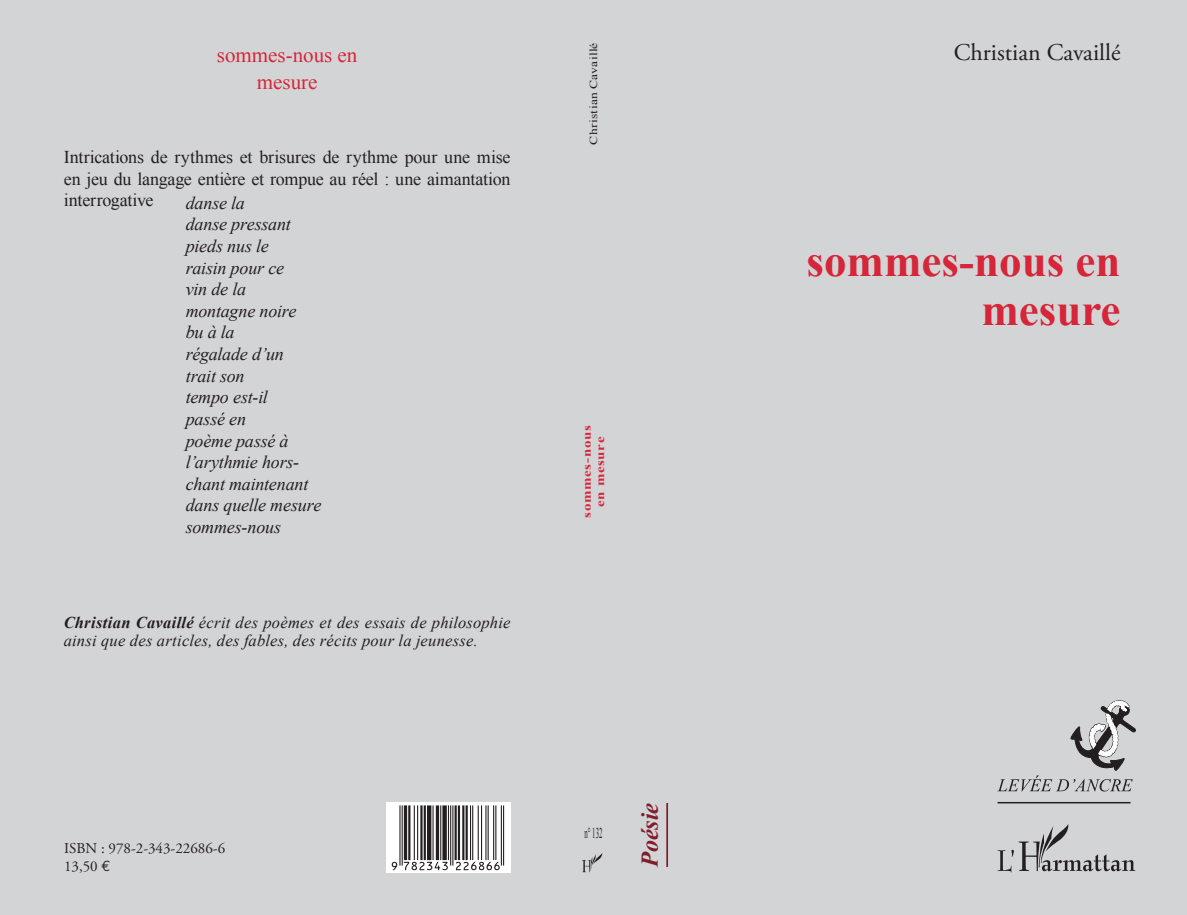
<style>
.page{position:relative;width:1187px;height:915px;background:#fff}
.page>*{position:absolute;margin:0;border:0;box-sizing:border-box;transform-origin:0 0}
.t1{font:700 45px/49.5px "Times New Roman";color:#d62639;text-align:right}
.t2{font:24px "Adobe Garamond Pro";color:#231f20}
.t3{font:italic 700 24px "Times New Roman";color:#7f1d2b}
.t4{font:21px/27px "Times New Roman";color:#d62639;text-align:center}
.t5{font:italic 18px/21.6px "Times New Roman";letter-spacing:-.01em;color:#231f20}
.t6{font:18px/21.6px "Times New Roman";letter-spacing:-.015em;color:#231f20;text-align:justify}
.t7{font:italic 16.5px/18px "Times New Roman";letter-spacing:.015em;color:#231f20}
.t8{font:15px/18px "Adobe Garamond Pro";color:#231f20}
.t9{font:15px "Times New Roman";color:#231f20;scale:.45 1}
.t10{font:700 12px/13.5px "Times New Roman";letter-spacing:.04em;color:#d62639;text-align:center;scale:1.25 1}
.t11{font:10.8px "Times New Roman";letter-spacing:.02em;color:#231f20;scale:1.25 1}
.s1{font-weight:700}
.s2{font-family:"Euro Mono Std"}
</style>
<div class="page">
<div style="left:0;top:0;width:1186px;height:914px;background:#d3d4d6"></div>
<svg style="left:997px;top:700px;width:138px;height:91px"></svg>
<hr style="left:997px;top:801px;width:133px;height:2px;background:#231f20">
<svg style="left:997px;top:824px;width:138px;height:48px"></svg>
<svg style="left:386px;top:802px;width:124px;height:70px;background:#e2e1e1"></svg>
<svg style="left:582px;top:853px;width:20px;height:18px"></svg>
<hr style="left:666px;top:802px;width:2px;height:64px;background:#7f1d2b">
<hr style="left:503px;top:805px;width:1px;height:60px;background:#231f20">
<hr style="left:501px;top:805px;width:1px;height:60px;background:#231f20">
<hr style="left:495px;top:805px;width:1px;height:54px;background:#231f20">
<hr style="left:493px;top:805px;width:1px;height:54px;background:#231f20">
<hr style="left:487px;top:805px;width:1px;height:54px;background:#231f20">
<hr style="left:485px;top:805px;width:1px;height:54px;background:#231f20">
<hr style="left:481px;top:805px;width:1px;height:54px;background:#231f20">
<hr style="left:477px;top:805px;width:2px;height:54px;background:#231f20">
<hr style="left:472px;top:805px;width:1px;height:54px;background:#231f20">
<hr style="left:470px;top:805px;width:1px;height:54px;background:#231f20">
<hr style="left:465px;top:805px;width:2px;height:54px;background:#231f20">
<hr style="left:462px;top:805px;width:2px;height:54px;background:#231f20">
<hr style="left:458px;top:805px;width:2px;height:54px;background:#231f20">
<hr style="left:454px;top:805px;width:2px;height:54px;background:#231f20">
<hr style="left:452px;top:805px;width:1px;height:60px;background:#231f20">
<hr style="left:450px;top:805px;width:1px;height:60px;background:#231f20">
<hr style="left:448px;top:805px;width:1px;height:54px;background:#231f20">
<div style="left:442px;top:805px;width:5px;height:54px;background:#231f20"></div>
<hr style="left:440px;top:805px;width:1px;height:54px;background:#231f20">
<hr style="left:436px;top:805px;width:3px;height:54px;background:#231f20">
<hr style="left:432px;top:805px;width:1px;height:54px;background:#231f20">
<hr style="left:427px;top:805px;width:4px;height:54px;background:#231f20">
<hr style="left:423px;top:805px;width:3px;height:54px;background:#231f20">
<hr style="left:420px;top:805px;width:2px;height:54px;background:#231f20">
<hr style="left:417px;top:805px;width:1px;height:54px;background:#231f20">
<hr style="left:414px;top:805px;width:1px;height:54px;background:#231f20">
<hr style="left:408px;top:805px;width:2px;height:54px;background:#231f20">
<hr style="left:404px;top:805px;width:3px;height:54px;background:#231f20">
<hr style="left:401px;top:805px;width:1px;height:60px;background:#231f20">
<hr style="left:399px;top:805px;width:1px;height:60px;background:#231f20">
<svg style="left:391px;top:861px;width:108px;height:8px"></svg>
<p class="t4" style="left:217px;top:41px;width:142px">sommes-nous en mesure</p>
<p class="t6" style="left:64px;top:146px;width:448px">Intrications de rythmes et brisures de rythme pour une mise en jeu du langage entière et rompue au réel : une aimantation interrogative</p>
<p class="t5" style="left:186px;top:191px;width:137px">danse la<br>danse pressant pieds nus le<br>raisin pour ce<br>vin de la<br>montagne noire<br>bu à la<br>régalade d’un<br>trait son<br>tempo est-il<br>passé en<br>poème passé à l’arythmie hors&shy;chant maintenant dans quelle mesure sommes-nous</p>
<p class="t7" style="left:64px;top:612px;width:448px"><span class="s1">Christian Cavaillé</span> écrit des poèmes et des essais de philosophie ainsi que des articles, des fables, des récits pour la jeunesse.</p>
<p class="t8" style="left:64px;top:839px;width:163px">ISBN : 978-2-343-22686-6<br>13,50 <span class="s2">€</span></p>
<p class="t11" style="left:586px;top:144px;width:83px;rotate:-90deg">Christian Cavaillé</p>
<p class="t10" style="left:579px;top:517px;width:75px;rotate:-90deg">sommes-nous en mesure</p>
<p class="t9" style="left:584px;top:822px;width:41px">n° 132</p>
<h2 class="t3" style="left:633px;top:866px;width:65px;rotate:-90deg">Poésie</h2>
<h2 class="t2" style="left:953px;top:38px;width:168px">Christian Cavaillé</h2>
<h1 class="t1" style="left:806px;top:235px;width:315px">sommes-nous en mesure</h1>
</div>
